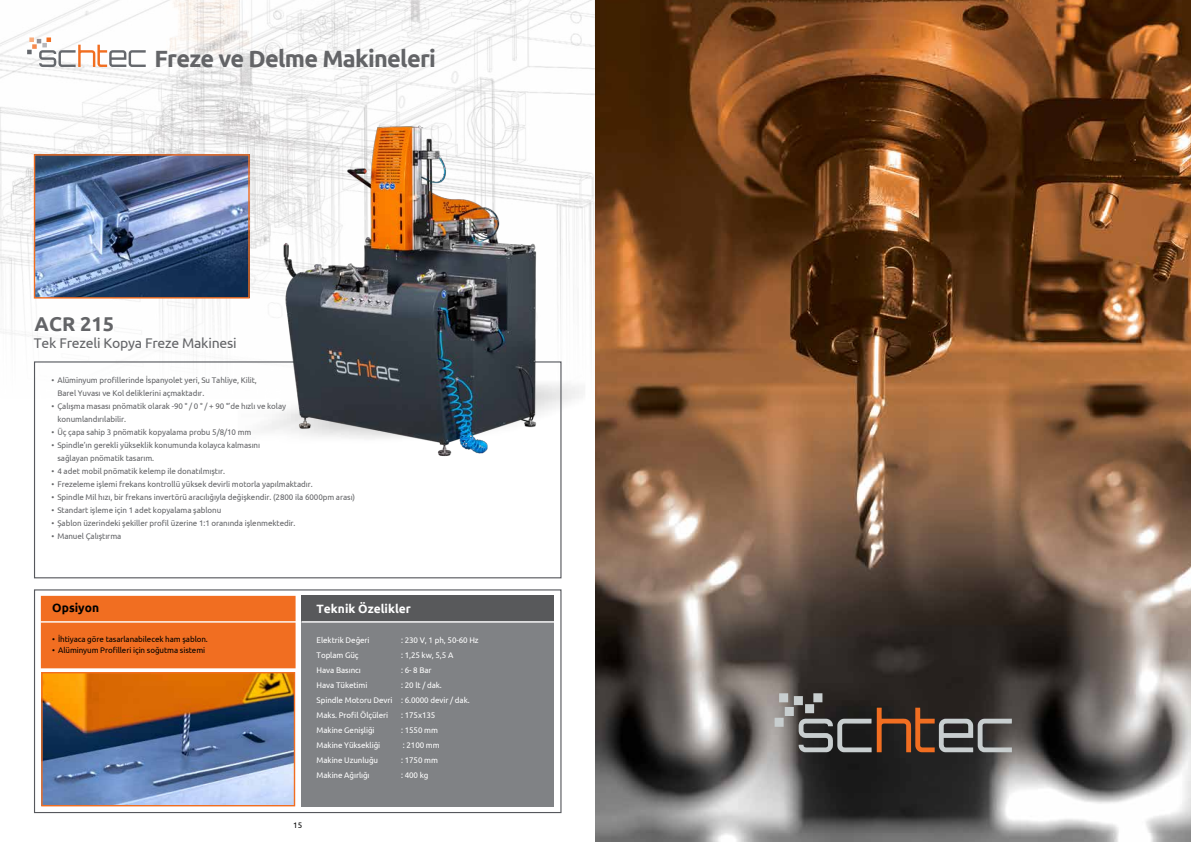
<style>
.page{position:relative;width:1191px;height:842px;background:#fff}
.page>*{position:absolute;margin:0;border:0;box-sizing:border-box;transform-origin:0 0}
.t1{font:700 23.5px "Ubuntu";letter-spacing:-.03em;color:#636467}
.t2{font:700 20px "Ubuntu";color:#636467}
.t3{font:14px "Ubuntu";letter-spacing:-.015em;color:#636467}
.t4{font:700 12px "Ubuntu";color:#fff}
.t5{font:700 12px "Ubuntu";color:#000}
.t6{font:8.2px/13px "Ubuntu";letter-spacing:-.01em;color:#636467}
.t7{font:8.2px/15px "Ubuntu";letter-spacing:-.01em;color:#fff}
.t8{font:8.2px "Ubuntu";letter-spacing:-.01em;color:#000}
.t9{font:8px "Ubuntu";color:#000}
</style>
<div class="page">
<img style="left:0;top:0;width:1191px;height:842px">
<img style="left:238px;top:367px;width:348px;height:84px">
<div style="left:34px;top:589px;width:527px;height:224px;border:1px solid #56585d"></div>
<div style="left:301px;top:597px;width:253px;height:210px;background:#808285"></div>
<div style="left:301px;top:596px;width:253px;height:26px;background:#58595b"></div>
<div style="left:34px;top:361px;width:527px;height:217px;border:1px solid #56585d"></div>
<div style="left:42px;top:597px;width:252px;height:70px;background:#f16e21"></div>
<div style="left:41px;top:596px;width:254px;height:72px;border:2px solid #f16e21"></div>
<img style="left:43px;top:674px;width:250px;height:130px">
<div style="left:41px;top:672px;width:254px;height:134px;border:1px solid #f16e21"></div>
<hr style="left:301px;top:621px;width:256px;height:2px;background:#fff">
<hr style="left:41px;top:621px;width:257px;height:2px;background:#fff">
<img style="left:276px;top:118px;width:269px;height:340px">
<svg style="left:27px;top:37px;width:119px;height:30px"></svg>
<img style="left:36px;top:156px;width:212px;height:141px">
<div style="left:34px;top:154px;width:216px;height:145px;border:1px solid #f16e21"></div>
<div style="left:779px;top:693px;width:9px;height:9px;background:#c8cecf"></div>
<svg style="left:784px;top:693px;width:228px;height:59px;background:#554b44"></svg>
<div style="left:794px;top:696px;width:9px;height:9px;background:#c8cecf"></div>
<div style="left:774px;top:718px;width:9px;height:9px;background:#c8cecf"></div>
<h1 class="t1" style="left:154px;top:44px;width:283px">Freze ve Delme Makineleri</h1>
<h2 class="t2" style="left:35px;top:312px;width:81px">ACR 215</h2>
<h3 class="t3" style="left:34px;top:335px;width:204px">Tek Frezeli Kopya Freze Makinesi</h3>
<p class="t6" style="left:57px;top:373px;width:201px;text-indent:-6px">• Alüminyum profillerinde İspanyolet yeri, Su Tahliye, Kilit,<br>Barel Yuvası ve Kol deliklerini açmaktadır.</p>
<p class="t6" style="left:57px;top:399px;width:230px;text-indent:-6px">• Çalışma masası pnömatik olarak -90 ° / 0 ° / + 90 °’de hızlı ve kolay konumlandırılabilir.</p>
<p class="t6" style="left:51px;top:425px;width:201px">• Üç çapa sahip 3 pnömatik kopyalama probu 5/8/10 mm</p>
<p class="t6" style="left:57px;top:438px;width:204px;text-indent:-6px">• Spindle’ın gerekli yükseklik konumunda kolayca kalmasını sağlayan pnömatik tasarım.</p>
<p class="t6" style="left:51px;top:464px;width:175px">• 4 adet mobil pnömatik kelemp ile donatılmıştır.</p>
<p class="t6" style="left:51px;top:477px;width:263px">• Frezeleme işlemi frekans kontrollü yüksek devirli motorla yapılmaktadır.</p>
<p class="t6" style="left:51px;top:490px;width:305px">• Spindle Mil hızı, bir frekans invertörü aracılığıyla değişkendir. (2800 ila 6000pm arası)</p>
<p class="t6" style="left:51px;top:503px;width:171px">• Standart işleme için 1 adet kopyalama şablonu</p>
<p class="t6" style="left:51px;top:516px;width:246px">• Şablon üzerindeki şekiller profil üzerine 1:1 oranında işlenmektedir.</p>
<p class="t6" style="left:51px;top:529px;width:71px">• Manuel Çalıştırma</p>
<h3 class="t5" style="left:52px;top:600px;width:48px">Opsiyon</h3>
<p class="t8" style="left:52px;top:634px;width:157px">• İhtiyaca göre tasarlanabilecek ham şablon.</p>
<p class="t8" style="left:52px;top:645px;width:154px">• Alüminyum Profilleri için soğutma sistemi</p>
<h3 class="t4" style="left:316px;top:601px;width:96px">Teknik Özelikler</h3>
<p class="t7" style="left:316px;top:632px;width:55px">Elektrik Değeri</p>
<p class="t7" style="left:401px;top:632px;width:79px">: 230 V, 1 ph, 50-60 Hz</p>
<p class="t7" style="left:316px;top:647px;width:44px">Toplam Güç</p>
<p class="t7" style="left:401px;top:647px;width:54px">: 1,25 kw, 5,5 A</p>
<p class="t7" style="left:316px;top:662px;width:46px">Hava Basıncı</p>
<p class="t7" style="left:401px;top:662px;width:32px">: 6- 8 Bar</p>
<p class="t7" style="left:316px;top:677px;width:52px">Hava Tüketimi</p>
<p class="t7" style="left:316px;top:677px;width:155px;text-indent:84px">: 20 lt / dak.<br>Spindle Motoru Devri : 6.0000 devir / dak.<br>Maks. Profil Ölçüleri</p>
<p class="t7" style="left:401px;top:707px;width:36px">: 175x135</p>
<p class="t7" style="left:316px;top:722px;width:59px">Makine Genişliği</p>
<p class="t7" style="left:401px;top:722px;width:38px">: 1550 mm</p>
<p class="t7" style="left:316px;top:737px;width:65px">Makine Yüksekliği</p>
<p class="t7" style="left:403px;top:737px;width:38px">: 2100 mm</p>
<p class="t7" style="left:316px;top:752px;width:63px">Makine Uzunluğu</p>
<p class="t7" style="left:401px;top:752px;width:38px">: 1750 mm</p>
<p class="t7" style="left:316px;top:767px;width:55px">Makine Ağırlığı</p>
<p class="t7" style="left:401px;top:767px;width:29px">: 400 kg</p>
<p class="t9" style="left:293px;top:820px;width:11px">15</p>
</div>
